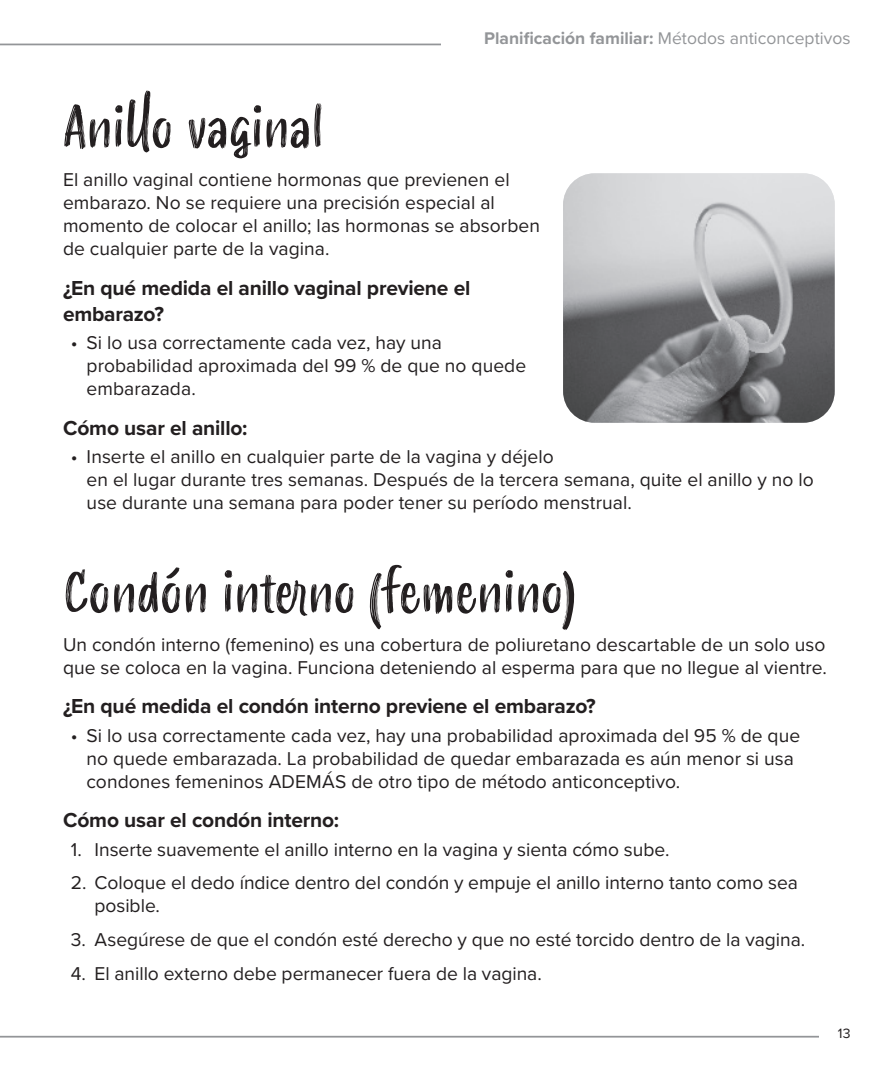
<style>
.page{position:relative;width:882px;height:1071px;background:#fff}
.page>*{position:absolute;margin:0;border:0;box-sizing:border-box;transform-origin:0 0}
.t1{font:56px "Smoothy";letter-spacing:-.01em;color:#231f20}
.t2{font:700 21px/26.2px "Proxima Nova";letter-spacing:-.01em;color:#231f20}
.t3{font:19.25px/23.1px "Proxima Nova";color:#231f20}
.t4{font:700 17.5px "Proxima Nova";color:#939598}
.t5{font:14px "Proxima Nova";color:#231f20}
.s1{font-weight:400}
</style>
<div class="page">
<img style="left:563px;top:173px;width:272px;height:250px">
<hr style="left:0;top:44px;width:441px;height:1px;background:#939598">
<hr style="left:0;top:1036px;width:819px;height:2px;background:#939598">
<p class="t4" style="left:484px;top:25px;width:368px">Planificación familiar: <span class="s1">Métodos anticonceptivos</span></p>
<h1 class="t1" style="left:63px;top:86px;width:262px">Anillo vaginal</h1>
<p class="t3" style="left:63px;top:167px;width:479px">El anillo vaginal contiene hormonas que previenen el embarazo. No se requiere una precisión especial al momento de colocar el anillo; las hormonas se absorben de cualquier parte de la vagina.</p>
<p class="t2" style="left:63px;top:274px;width:409px">¿En qué medida el anillo vaginal previene el embarazo?</p>
<p class="t3" style="left:87px;top:330px;width:441px;text-indent:-16px">• Si lo usa correctamente cada vez, hay una probabilidad aproximada del 99 % de que no quede embarazada.</p>
<p class="t2" style="left:63px;top:414px;width:186px">Cómo usar el anillo:</p>
<p class="t3" style="left:87px;top:444px;width:729px;text-indent:-16px">• Inserte el anillo en cualquier parte de la vagina y déjelo<br>en el lugar durante tres semanas. Después de la tercera semana, quite el anillo y no lo use durante una semana para poder tener su período menstrual.</p>
<h1 class="t1" style="left:63px;top:551px;width:516px">Condón interno (femenino)</h1>
<p class="t3" style="left:63px;top:632px;width:765px">Un condón interno (femenino) es una cobertura de poliuretano descartable de un solo uso que se coloca en la vagina. Funciona deteniendo al esperma para que no llegue al vientre.</p>
<p class="t2" style="left:63px;top:693px;width:534px">¿En qué medida el condón interno previene el embarazo?</p>
<p class="t3" style="left:87px;top:723px;width:715px;text-indent:-16px">• Si lo usa correctamente cada vez, hay una probabilidad aproximada del 95 % de que no quede embarazada. La probabilidad de quedar embarazada es aún menor si usa condones femeninos ADEMÁS de otro tipo de método anticonceptivo.</p>
<p class="t2" style="left:63px;top:807px;width:278px">Cómo usar el condón interno:</p>
<p class="t3" style="left:71px;top:837px;width:600px">1. Inserte suavemente el anillo interno en la vagina y sienta cómo sube.</p>
<p class="t3" style="left:94px;top:870px;width:705px;text-indent:-24px">2. Coloque el dedo índice dentro del condón y empuje el anillo interno tanto como sea posible.</p>
<p class="t3" style="left:71px;top:927px;width:736px">3. Asegúrese de que el condón esté derecho y que no esté torcido dentro de la vagina.</p>
<p class="t3" style="left:71px;top:961px;width:473px">4. El anillo externo debe permanecer fuera de la vagina.</p>
<p class="t5" style="left:838px;top:1023px;width:14px">13</p>
</div>
